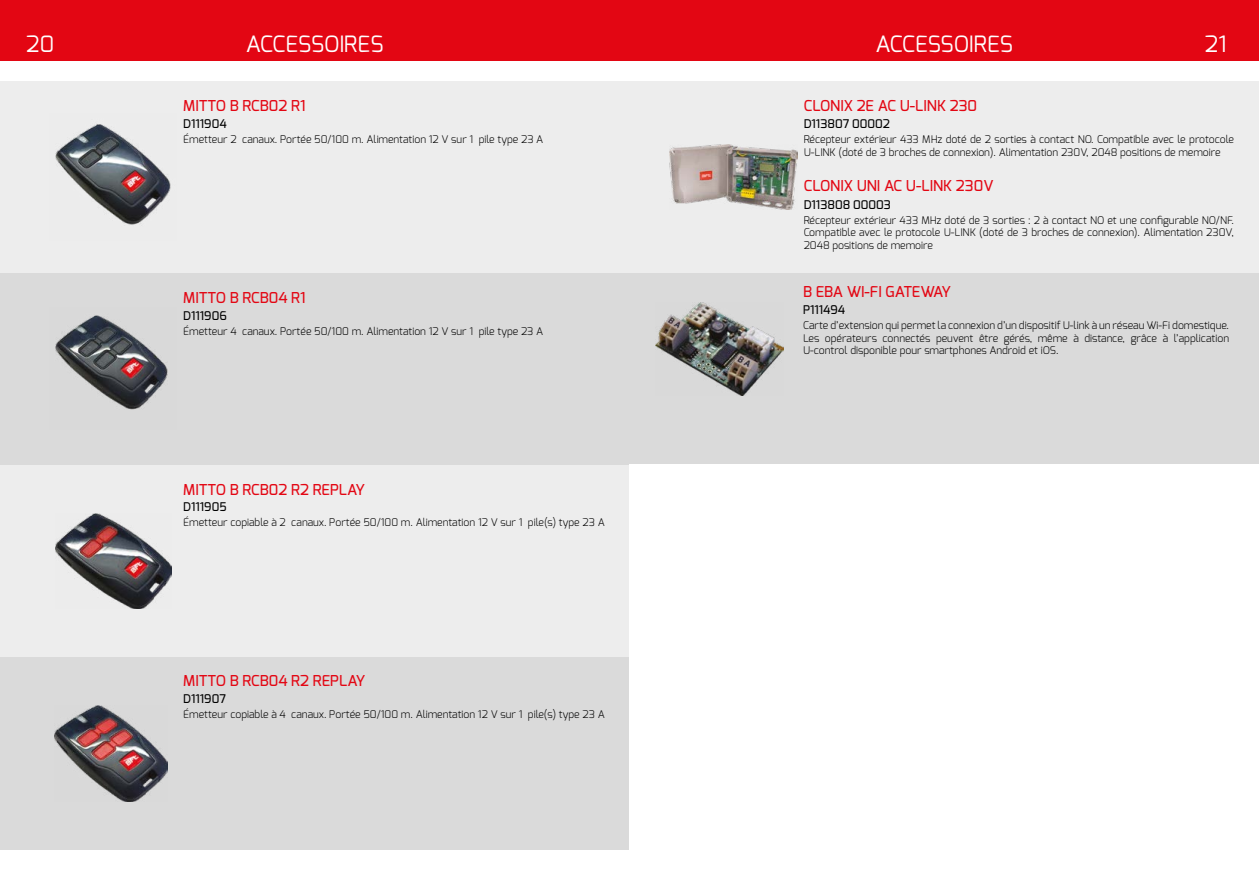
<style>
.page{position:relative;width:1259px;height:893px;background:#fff}
.page>*{position:absolute;margin:0;border:0;box-sizing:border-box;transform-origin:0 0}
.t1{font:22.5px "Exo";color:#fff}
.t2{font:500 15px "Exo";color:#e30613}
.t3{font:500 12px "Exo";color:#000}
.t4{font:300 10.5px/12.6px "Exo";color:#000;text-align:justify}
</style>
<div class="page">
<div style="left:0;top:0;width:629px;height:61px;background:#e30613"></div>
<div style="left:0;top:81px;width:1259px;height:192px;background:#ededed"></div>
<div style="left:0;top:273px;width:1259px;height:192px;background:#dadada"></div>
<div style="left:0;top:465px;width:1259px;height:192px;background:#ededed"></div>
<div style="left:0;top:657px;width:1259px;height:192px;background:#dadada"></div>
<div style="left:629px;top:0;width:630px;height:61px;background:#e30613"></div>
<img style="left:55px;top:124px;width:116px;height:101px">
<img style="left:55px;top:315px;width:113px;height:95px">
<img style="left:55px;top:514px;width:116px;height:95px">
<img style="left:55px;top:706px;width:112px;height:95px">
<img style="left:669px;top:144px;width:128px;height:66px">
<img style="left:656px;top:303px;width:127px;height:92px">
<div style="left:629px;top:464px;width:630px;height:426px;background:#fff"></div>
<h1 class="t1" style="left:26px;top:29px;width:29px">20</h1>
<h1 class="t1" style="left:246px;top:29px;width:139px">ACCESSOIRES</h1>
<h1 class="t1" style="left:875px;top:29px;width:139px">ACCESSOIRES</h1>
<h1 class="t1" style="left:1205px;top:29px;width:23px">21</h1>
<h2 class="t2" style="left:183px;top:96px;width:124px">MITTO B RCB02 R1</h2>
<p class="t3" style="left:183px;top:116px;width:45px">D111904</p>
<p class="t4" style="left:183px;top:133px;width:361px">Émetteur 2 canaux. Portée 50/100 m. Alimentation 12 V sur 1 pile type 23 A</p>
<h2 class="t2" style="left:183px;top:288px;width:124px">MITTO B RCB04 R1</h2>
<p class="t3" style="left:183px;top:307px;width:45px">D111906</p>
<p class="t4" style="left:183px;top:324px;width:361px">Émetteur 4 canaux. Portée 50/100 m. Alimentation 12 V sur 1 pile type 23 A</p>
<h2 class="t2" style="left:183px;top:479px;width:183px">MITTO B RCB02 R2 REPLAY</h2>
<p class="t3" style="left:183px;top:499px;width:45px">D111905</p>
<p class="t4" style="left:183px;top:516px;width:423px">Émetteur copiable à 2 canaux. Portée 50/100 m. Alimentation 12 V sur 1 pile(s) type 23 A</p>
<h2 class="t2" style="left:183px;top:671px;width:183px">MITTO B RCB04 R2 REPLAY</h2>
<p class="t3" style="left:183px;top:691px;width:44px">D111907</p>
<p class="t4" style="left:183px;top:708px;width:423px">Émetteur copiable à 4 canaux. Portée 50/100 m. Alimentation 12 V sur 1 pile(s) type 23 A</p>
<h2 class="t2" style="left:803px;top:96px;width:175px">CLONIX 2E AC U-LINK 230</h2>
<p class="t3" style="left:803px;top:116px;width:88px">D113807 00002</p>
<p class="t4" style="left:803px;top:133px;width:432px">Récepteur extérieur 433 MHz doté de 2 sorties à contact NO. Compatible avec le protocole<br>U-LINK (doté de 3 broches de connexion). Alimentation 230V, 2048 positions de memoire</p>
<h2 class="t2" style="left:803px;top:176px;width:191px">CLONIX UNI AC U-LINK 230V</h2>
<p class="t3" style="left:803px;top:197px;width:89px">D113808 00003</p>
<p class="t4" style="left:803px;top:214px;width:432px">Récepteur extérieur 433 MHz doté de 3 sorties : 2 à contact NO et une configurable NO/NF.<br>Compatible avec le protocole U-LINK (doté de 3 broches de connexion). Alimentation 230V, 2048 positions de memoire</p>
<h2 class="t2" style="left:803px;top:282px;width:149px">B EBA WI-FI GATEWAY</h2>
<p class="t3" style="left:803px;top:302px;width:44px">P111494</p>
<p class="t4" style="left:803px;top:319px;width:427px">Carte d’extension qui permet la connexion d’un dispositif U-link à un réseau Wi-Fi domestique.<br>Les opérateurs connectés peuvent être gérés, même à distance, grâce à l’application U-control disponible pour smartphones Android et iOS.</p>
</div>
